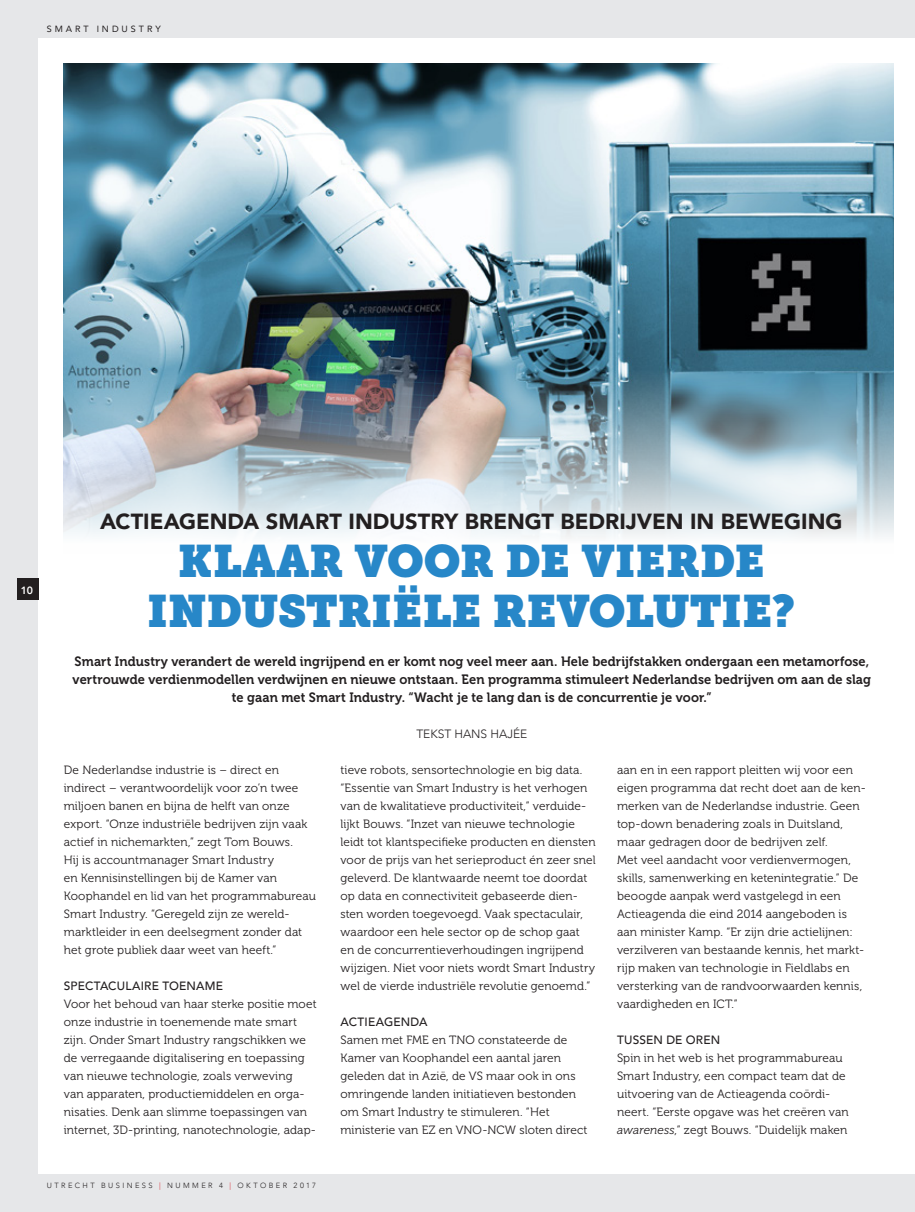
<style>
.page{position:relative;width:915px;height:1212px;background:#fff}
.page>*{position:absolute;margin:0;border:0;box-sizing:border-box;transform-origin:0 0}
.t1{font:45px/49.5px "Museo Slab";letter-spacing:-.005em;color:#2787c8;text-align:center}
.t2{font:900 21.9px "Avenir";color:#231f20}
.t3{font:13.5px/18px "Museo 700";letter-spacing:.005em;color:#231f20;text-align:center;scale:.95 1}
.t4{font:500 13.5px "Avenir";color:#fff}
.t5{font:12px/18px "Museo 300";letter-spacing:.01em;color:#231f20}
.t6{font:500 12px "Avenir";letter-spacing:.015em;color:#231f20}
.t7{font:300 12px "Avenir";color:#231f20}
.t8{font:9px "Avenir";letter-spacing:.325em;color:#231f20}
.t9{font:300 7.5px "Avenir";letter-spacing:.32em;color:#231f20}
.s1{font-weight:800;font-size:10.5px}
.s2{font-style:italic}
.s3{color:#d81c23}
</style>
<div class="page">
<div style="left:0;top:0;width:914px;height:1212px;background:#e6e7e9"></div>
<div style="left:38px;top:38px;width:876px;height:1136px;background:#fff"></div>
<div style="left:17px;top:578px;width:21px;height:22px;background:#231f20"></div>
<img style="left:64px;top:64px;width:829px;height:474px">
<p class="t8" style="left:47px;top:22px;width:115px">SMART INDUSTRY</p>
<p class="t4" style="left:18px;top:578px;width:16px">10<span class="s1">10</span></p>
<h2 class="t2" style="left:100px;top:502px;width:743px">ACTIEAGENDA SMART INDUSTRY BRENGT BEDRIJVEN IN BEWEGING</h2>
<h1 class="t1" style="left:147px;top:537px;width:649px">KLAAR VOOR DE VIERDE<br>INDUSTRIËLE REVOLUTIE?</h1>
<p class="t3" style="left:73px;top:653px;width:841px">Smart Industry verandert de wereld ingrijpend en er komt nog veel meer aan. Hele bedrijfstakken ondergaan een metamorfose, vertrouwde verdienmodellen verdwijnen en nieuwe ontstaan. Een programma stimuleert Nederlandse bedrijven om aan de slag te gaan met Smart Industry. “Wacht je te lang dan is de concurrentie je voor.”</p>
<p class="t7" style="left:416px;top:727px;width:112px">TEKST HANS HAJÉE</p>
<p class="t5" style="left:64px;top:761px;width:253px">De Nederlandse industrie is – direct en indirect – verantwoordelijk voor zo’n twee miljoen banen en bijna de helft van onze export. “Onze industriële bedrijven zijn vaak actief in nichemarkten,” zegt Tom Bouws.<br>Hij is accountmanager Smart Industry<br>en Kennisinstellingen bij de Kamer van Koophandel en lid van het programmabureau Smart Industry. “Geregeld zijn ze wereld&shy;marktleider in een deelsegment zonder dat het grote publiek daar weet van heeft.”</p>
<p class="t6" style="left:64px;top:975px;width:161px">SPECTACULAIRE TOENAME</p>
<p class="t5" style="left:64px;top:995px;width:254px">Voor het behoud van haar sterke positie moet onze industrie in toenemende mate smart zijn. Onder Smart Industry rangschikken we de verregaande digitalisering en toepassing van nieuwe technologie, zoals verweving<br>van apparaten, productiemiddelen en orga&shy;nisaties. Denk aan slimme toepassingen van internet, 3D-printing, nanotechnologie, adap-</p>
<p class="t5" style="left:340px;top:761px;width:257px">tieve robots, sensortechnologie en big data. “Essentie van Smart Industry is het verhogen van de kwalitatieve productiviteit,” verduide&shy;lijkt Bouws. “Inzet van nieuwe technologie leidt tot klantspecifieke producten en diensten voor de prijs van het serieproduct én zeer snel geleverd. De klantwaarde neemt toe doordat op data en connectiviteit gebaseerde dien&shy;sten worden toegevoegd. Vaak spectaculair, waardoor een hele sector op de schop gaat en de concurrentieverhoudingen ingrijpend wijzigen. Niet voor niets wordt Smart Industry wel de vierde industriële revolutie genoemd.”</p>
<p class="t6" style="left:340px;top:1011px;width:88px">ACTIEAGENDA</p>
<p class="t5" style="left:340px;top:1031px;width:248px">Samen met FME en TNO constateerde de Kamer van Koophandel een aantal jaren geleden dat in Azië, de VS maar ook in ons omringende landen initiatieven bestonden om Smart Industry te stimuleren. “Het ministerie van EZ en VNO-NCW sloten direct</p>
<p class="t5" style="left:617px;top:761px;width:250px">aan en in een rapport pleitten wij voor een eigen programma dat recht doet aan de ken&shy;merken van de Nederlandse industrie. Geen top-down benadering zoals in Duitsland, maar gedragen door de bedrijven zelf.<br>Met veel aandacht voor verdienvermogen, skills, samenwerking en ketenintegratie.” De beoogde aanpak werd vastgelegd in een Actieagenda die eind 2014 aangeboden is aan minister Kamp. “Er zijn drie actielijnen: verzilveren van bestaande kennis, het markt&shy;rijp maken van technologie in Fieldlabs en versterking van de randvoorwaarden kennis, vaardigheden en ICT.”</p>
<p class="t6" style="left:617px;top:1029px;width:105px">TUSSEN DE OREN</p>
<p class="t5" style="left:617px;top:1049px;width:233px">Spin in het web is het programmabureau Smart Industry, een compact team dat de uitvoering van de Actieagenda coördi&shy;neert. “Eerste opgave was het creëren van <span class="s2">awareness</span>,” zegt Bouws. “Duidelijk maken</p>
<p class="t9" style="left:47px;top:1181px;width:271px">UTRECHT BUSINESS <span class="s3">|</span> NUMMER 4 <span class="s3">|</span> OKTOBER 2017</p>
</div>
